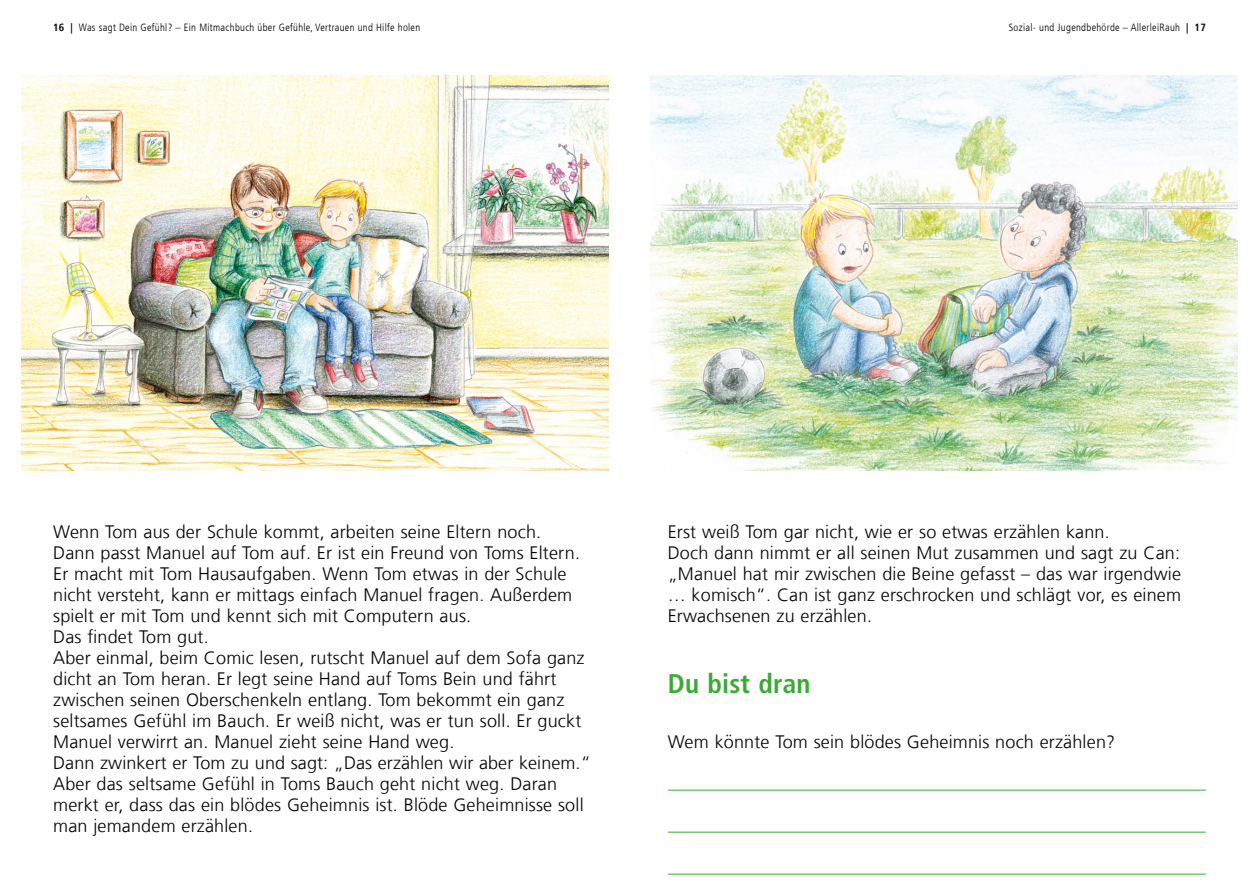
<style>
.page{position:relative;width:1259px;height:893px;background:#fff}
.page>*{position:absolute;margin:0;border:0;box-sizing:border-box;transform-origin:0 0}
.t1{font:700 condensed 27px "Frutiger For Karlsruhe";letter-spacing:.01em;color:#3aaa35}
.t2{font:300 18px/21px "Frutiger For Karlsruhe";letter-spacing:.01em;color:#000}
.t3{font:300 condensed 10.5px "Frutiger For Karlsruhe";letter-spacing:.03em;color:#000}
.s1{font-weight:700}
</style>
<div class="page">
<img style="left:21px;top:76px;width:587px;height:394px">
<img style="left:651px;top:76px;width:586px;height:394px">
<hr style="left:668px;top:790px;width:537px;height:1px;background:#3aaa35">
<hr style="left:668px;top:832px;width:537px;height:1px;background:#3aaa35">
<hr style="left:668px;top:874px;width:537px;height:1px;background:#3aaa35">
<p class="t3" style="left:53px;top:21px;width:369px"><span class="s1">16 |</span> Was sagt Dein Gefühl? – Ein Mitmachbuch über Gefühle, Vertrauen und Hilfe holen</p>
<p class="t3" style="left:1009px;top:21px;width:198px">Sozial- und Jugendbehörde – AllerleiRauh <span class="s1">| 17</span></p>
<p class="t2" style="left:53px;top:521px;width:539px">Wenn Tom aus der Schule kommt, arbeiten seine Eltern noch.<br>Dann passt Manuel auf Tom auf. Er ist ein Freund von Toms Eltern.<br>Er macht mit Tom Hausaufgaben. Wenn Tom etwas in der Schule nicht versteht, kann er mittags einfach Manuel fragen. Außerdem spielt er mit Tom und kennt sich mit Computern aus.<br>Das findet Tom gut.<br>Aber einmal, beim Comic lesen, rutscht Manuel auf dem Sofa ganz dicht an Tom heran. Er legt seine Hand auf Toms Bein und fährt zwischen seinen Oberschenkeln entlang. Tom bekommt ein ganz seltsames Gefühl im Bauch. Er weiß nicht, was er tun soll. Er guckt Manuel verwirrt an. Manuel zieht seine Hand weg.<br>Dann zwinkert er Tom zu und sagt: „Das erzählen wir aber keinem.“ Aber das seltsame Gefühl in Toms Bauch geht nicht weg. Daran merkt er, dass das ein blödes Geheimnis ist. Blöde Geheimnisse soll man jemandem erzählen.</p>
<p class="t2" style="left:668px;top:521px;width:515px">Erst weiß Tom gar nicht, wie er so etwas erzählen kann.<br>Doch dann nimmt er all seinen Mut zusammen und sagt zu Can: „Manuel hat mir zwischen die Beine gefasst – das war irgendwie … komisch“. Can ist ganz erschrocken und schlägt vor, es einem Erwachsenen zu erzählen.</p>
<h1 class="t1" style="left:668px;top:667px;width:144px">Du bist dran</h1>
<p class="t2" style="left:668px;top:731px;width:449px">Wem könnte Tom sein blödes Geheimnis noch erzählen?</p>
</div>
